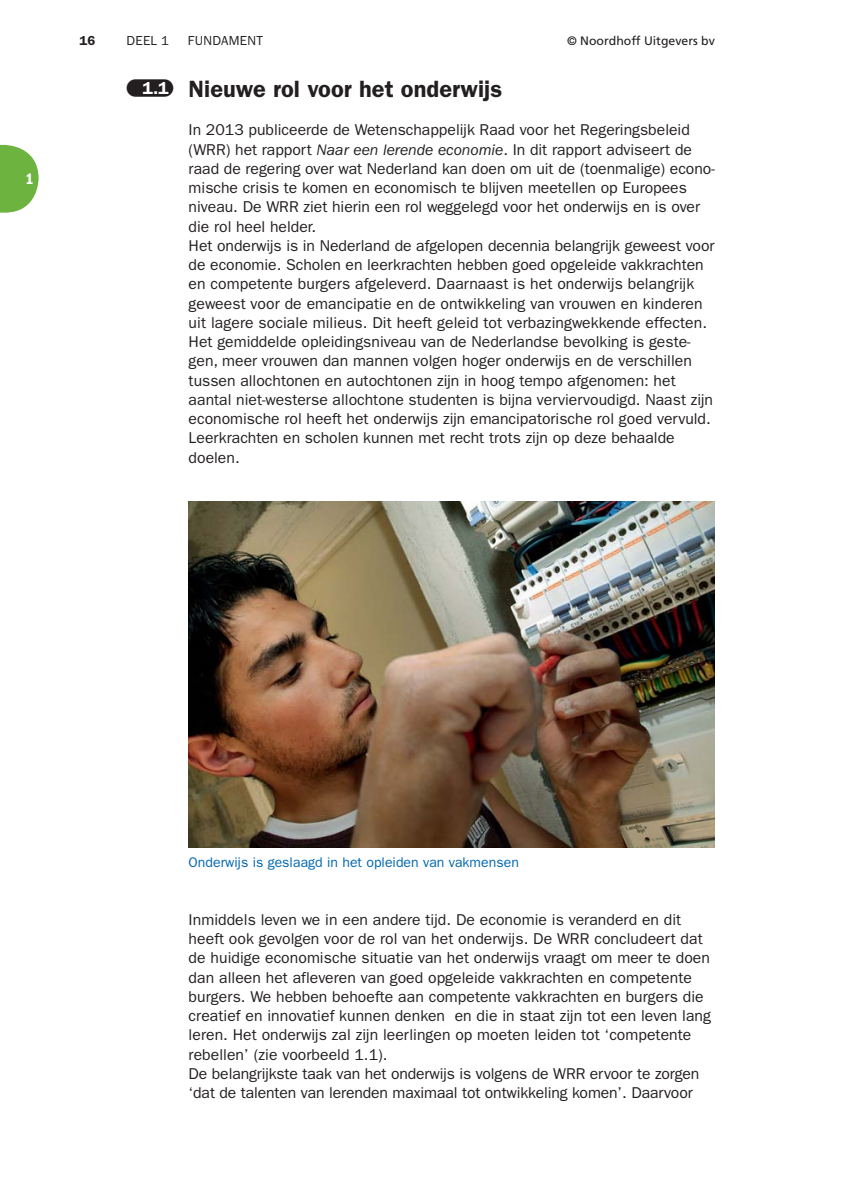
<style>
.page{position:relative;width:844px;height:1191px;background:#fff}
.page>*{position:absolute;margin:0;border:0;box-sizing:border-box;transform-origin:0 0}
.t1{font:600 23.62px "ITC Franklin Gothic Std";color:#231f20}
.t2{font:15.75px/19.2px "ITC Franklin Gothic Std";color:#231f20}
.t3{font:15.75px "ITC Franklin Gothic Std Dm Cd";color:#fff}
.t4{font:14px "ITC Franklin Gothic Std";letter-spacing:.005em;color:#0067b1}
.t5{font:13.12px "ITC Franklin Gothic Std";letter-spacing:.02em;color:#231f20}
.t6{font:600 13.12px "ITC Franklin Gothic Std";color:#231f20}
.t7{font:12.25px "Frutiger LT Std";color:#231f20}
.s1{font-family:"Franklin Gothic Demi Met Pil";font-weight:400;font-size:17.5px}
.s2{font-size:17.5px;color:#fff}
.s3{font-style:italic}
</style>
<div class="page">
<svg style="left:0;top:145px;width:39px;height:68px"></svg>
<img style="left:189px;top:501px;width:525px;height:346px">
<p class="t3" style="left:26px;top:172px;width:10px">1</p>
<p class="t6" style="left:79px;top:35px;width:17px">16</p>
<p class="t5" style="left:127px;top:35px;width:44px">DEEL 1</p>
<p class="t5" style="left:188px;top:35px;width:77px">FUNDAMENT</p>
<p class="t7" style="left:567px;top:35px;width:149px">© Noordhoff Uitgevers bv</p>
<h1 class="t1" style="left:127px;top:80px;width:377px"><span class="s1">§</span><span class="s2">1.1</span> Nieuwe rol voor het onderwijs</h1>
<p class="t2" style="left:189px;top:121px;width:527px">In 2013 publiceerde de Wetenschappelijk Raad voor het Regeringsbeleid (WRR) het rapport <span class="s3">Naar een lerende economie</span>. In dit rapport adviseert de raad de regering over wat Nederland kan doen om uit de (toenmalige) econo&shy;mische crisis te komen en economisch te blijven meetellen op Europees niveau. De WRR ziet hierin een rol weggelegd voor het onderwijs en is over die rol heel helder.<br>Het onderwijs is in Nederland de afgelopen decennia belangrijk geweest voor de economie. Scholen en leerkrachten hebben goed opgeleide vak krachten en competente burgers afgeleverd. Daarnaast is het onderwijs belangrijk geweest voor de emancipatie en de ontwikkeling van vrouwen en kinderen uit lagere sociale milieus. Dit heeft geleid tot verbazingwekkende effecten.<br>Het gemiddelde opleidingsniveau van de Nederlandse bevolking is geste&shy;gen, meer vrouwen dan mannen volgen hoger onderwijs en de verschillen tussen allochtonen en autochtonen zijn in hoog tempo afgenomen: het aantal niet-westerse allochtone studenten is bijna verviervoudigd. Naast zijn economische rol heeft het onderwijs zijn emancipatorische rol goed vervuld.<br>Leerkrachten en scholen kunnen met recht trots zijn op deze behaalde doelen.</p>
<p class="t4" style="left:189px;top:857px;width:331px">Onderwijs is geslaagd in het opleiden van vakmensen</p>
<p class="t2" style="left:189px;top:911px;width:524px">Inmiddels leven we in een andere tijd. De economie is veranderd en dit heeft ook gevolgen voor de rol van het onderwijs. De WRR concludeert dat de huidige economische situatie van het onderwijs vraagt om meer te doen dan alleen het afleveren van goed opgeleide vakkrachten en competente burgers. We hebben behoefte aan competente vakkrachten en burgers die creatief en innovatief kunnen denken en die in staat zijn tot een leven lang leren. Het onderwijs zal zijn leerlingen op moeten leiden tot ‘competente rebellen’ (zie voorbeeld 1.1).<br>De belangrijkste taak van het onderwijs is volgens de WRR ervoor te zorgen ‘dat de talenten van lerenden maximaal tot ontwikkeling komen’. Daarvoor</p>
</div>
